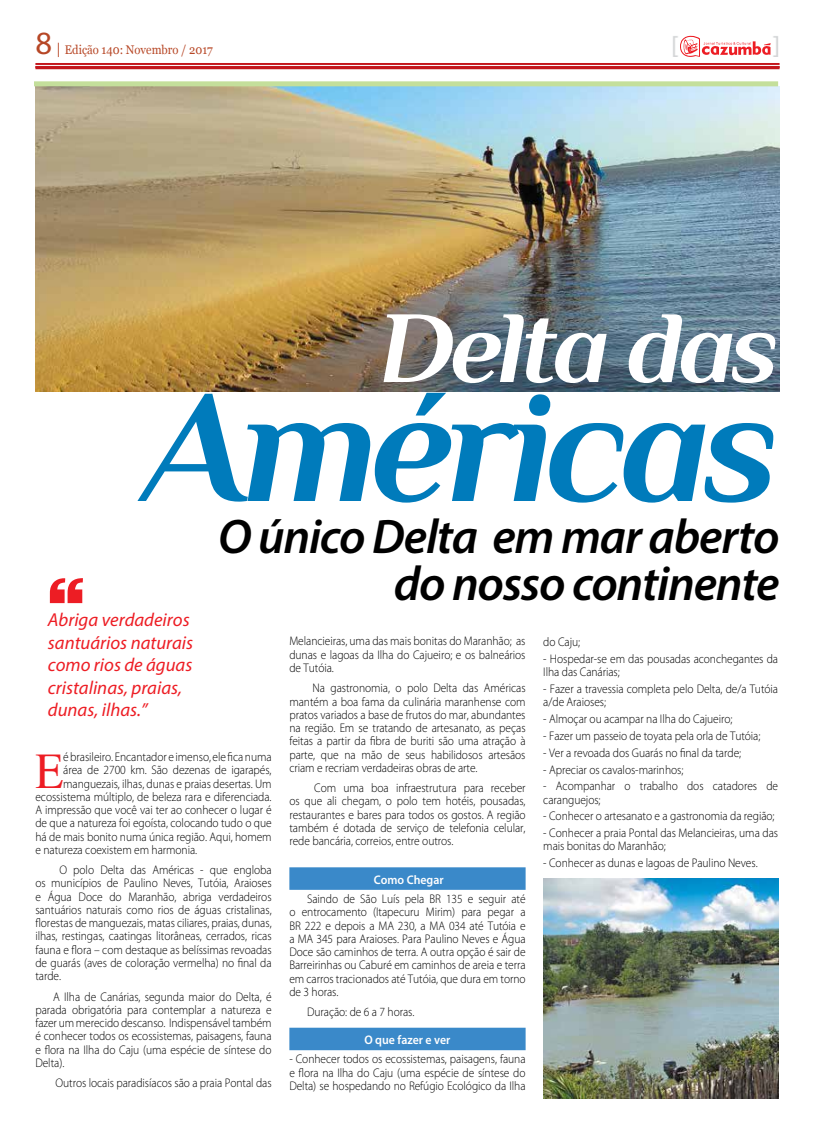
<style>
.page{position:relative;width:815px;height:1134px;background:#fff}
.page>*{position:absolute;margin:0;border:0;box-sizing:border-box;transform-origin:0 0}
.t1{font:italic 700 162.5px "Philosopher";letter-spacing:-.045em;color:#007bbb}
.t2{font:italic 700 102.5px "Philosopher";letter-spacing:-.045em;color:#fff}
.t3{font:51px "Times";color:#ed1d24;scale:.9 1}
.t4{font:italic 600 48.75px/47.5px "Myriad Pro";letter-spacing:-.025em;color:#000;text-align:right}
.t5{font:italic 18.75px/22.5px "Myriad Pro";color:#ed1d24}
.t6{font:300 12.5px/13.2px "Myriad Pro";letter-spacing:-.005em;color:#000;text-align:justify;scale:.92 1}
.t7{font:12.5px "Georgia";color:#b74726;scale:.9 1}
.t8{font:600 12.5px "Myriad Pro";color:#fff;scale:.95 1}
.s1{font-family:"Myriad";font-size:32.5px}
.s2{font-size:15px}
</style>
<div class="page">
<img style="left:673px;top:36px;width:105px;height:21px">
<hr style="left:35px;top:63px;width:745px;height:1px;background:#c4161c">
<hr style="left:35px;top:66px;width:745px;height:3px;background:#c4161c">
<div style="left:679px;top:35px;width:93px;height:22px;background:#fff"></div>
<svg style="left:680px;top:35px;width:91px;height:22px"></svg>
<img style="left:35px;top:86px;width:745px;height:305px">
<hr style="left:35px;top:64px;width:745px;height:1px;background:#c4161c">
<svg style="left:49px;top:578px;width:34px;height:26px"></svg>
<div style="left:34px;top:81px;width:744px;height:5px;background:#c4df9b"></div>
<img style="left:543px;top:879px;width:235px;height:219px">
<div style="left:289px;top:867px;width:237px;height:23px;background:#3a89c9"></div>
<div style="left:289px;top:1028px;width:237px;height:22px;background:#3a89c9"></div>
<p class="t7" style="left:35px;top:42px;width:199px"><span class="s1">8</span> <span class="s2">|</span> Edição 140: Novembro / 2017</p>
<h2 class="t2" style="left:379px;top:293px;width:402px">Delta das</h2>
<h1 class="t1" style="left:144px;top:361px;width:637px">Américas</h1>
<h3 class="t4" style="left:218px;top:511px;width:563px">O único Delta em mar aberto do nosso continente</h3>
<p class="t6" style="left:289px;top:634px;width:258px">Melancieiras, uma das mais bonitas do Maranhão; as dunas e lagoas da Ilha do Cajueiro; e os balneários de Tutóia.</p>
<p class="t6" style="left:289px;top:681px;width:258px;text-indent:23px">Na gastronomia, o polo Delta das Américas mantém a boa fama da culinária maranhense com pratos variados a base de frutos do mar, abundantes na região. Em se tratando de artesanato, as peças feitas a partir da fibra de buriti são uma atração à parte, que na mão de seus habilidosos artesãos criam e recriam verdadeiras obras de arte.</p>
<p class="t6" style="left:289px;top:781px;width:258px;text-indent:25px">Com uma boa infraestrutura para receber os que ali chegam, o polo tem hotéis, pousadas, restaurantes e bares para todos os gostos. A região também é dotada de serviço de telefonia celular, rede bancária, correios, entre outros.</p>
<p class="t8" style="left:374px;top:871px;width:75px">Como Chegar</p>
<p class="t6" style="left:289px;top:892px;width:258px;text-indent:18px">Saindo de São Luís pela BR 135 e seguir até o entrocamento (Itapecuru Mirim) para pegar a BR 222 e depois a MA 230, a MA 034 até Tutóia e a MA 345 para Araioses. Para Paulino Neves e Água Doce são caminhos de terra. A outra opção é sair de Barreirinhas ou Caburé em caminhos de areia e terra em carros tracionados até Tutóia, que dura em torno de 3 horas.</p>
<p class="t6" style="left:307px;top:1005px;width:118px">Duração: de 6 a 7 horas.</p>
<p class="t8" style="left:364px;top:1032px;width:92px">O que fazer e ver</p>
<p class="t6" style="left:289px;top:1052px;width:258px">- Conhecer todos os ecossistemas, paisagens, fauna e flora na Ilha do Caju (uma espécie de síntese do Delta) se hospedando no Refúgio Ecológico da Ilha</p>
<h3 class="t5" style="left:48px;top:608px;width:147px">Abriga verdadeiros santuários naturais como rios de águas cristalinas, praias, dunas, ilhas.”</h3>
<p class="t6" style="left:543px;top:635px;width:42px">do Caju;</p>
<p class="t6" style="left:543px;top:652px;width:257px">- Hospedar-se em das pousadas aconchegantes da<br>Ilha das Canárias;</p>
<p class="t6" style="left:543px;top:682px;width:257px">- Fazer a travessia completa pelo Delta, de/a Tutóia a/de Araioses;</p>
<p class="t6" style="left:543px;top:712px;width:207px">- Almoçar ou acampar na Ilha do Cajueiro;</p>
<p class="t6" style="left:543px;top:729px;width:238px">- Fazer um passeio de toyata pela orla de Tutóia;</p>
<p class="t6" style="left:543px;top:746px;width:217px">- Ver a revoada dos Guarás no final da tarde;</p>
<p class="t6" style="left:543px;top:763px;width:154px">- Apreciar os cavalos-marinhos;</p>
<p class="t6" style="left:543px;top:779px;width:257px">- Acompanhar o trabalho dos catadores de caranguejos;</p>
<p class="t6" style="left:543px;top:809px;width:253px">- Conhecer o artesanato e a gastronomia da região;</p>
<p class="t6" style="left:543px;top:826px;width:257px">- Conhecer a praia Pontal das Melancieiras, uma das mais bonitas do Maranhão;</p>
<p class="t6" style="left:543px;top:856px;width:235px">- Conhecer as dunas e lagoas de Paulino Neves.</p>
<h3 class="t3" style="left:35px;top:742px;width:33px">E</h3>
<p class="t6" style="left:63px;top:750px;width:228px">é brasileiro. Encantador e imenso, ele fica numa</p>
<p class="t6" style="left:63px;top:763px;width:228px">área de 2700 km. São dezenas de igarapés,</p>
<p class="t6" style="left:63px;top:777px;width:228px">manguezais, ilhas, dunas e praias desertas. Um</p>
<p class="t6" style="left:35px;top:790px;width:258px">ecossistema múltiplo, de beleza rara e diferenciada.</p>
<p class="t6" style="left:35px;top:803px;width:258px">A impressão que você vai ter ao conhecer o lugar é</p>
<p class="t6" style="left:35px;top:816px;width:258px">de que a natureza foi egoísta, colocando tudo o que</p>
<p class="t6" style="left:35px;top:830px;width:258px">há de mais bonito numa única região. Aqui, homem</p>
<p class="t6" style="left:35px;top:843px;width:177px">e natureza coexistem em harmonia.</p>
<p class="t6" style="left:35px;top:863px;width:258px;text-indent:24px">O polo Delta das Américas - que engloba os municípios de Paulino Neves, Tutóia, Araioses e Água Doce do Maranhão, abriga verdadeiros santuários naturais como rios de águas cristalinas, florestas de manguezais, matas ciliares, praias, dunas, ilhas, restingas, caatingas litorâneas, cerrados, ricas fauna e flora – com destaque as belíssimas revoadas de guarás (aves de coloração vermelha) no final da tarde.</p>
<p class="t6" style="left:35px;top:990px;width:258px;text-indent:18px">A Ilha de Canárias, segunda maior do Delta, é parada obrigatória para contemplar a natureza e fazer um merecido descanso. Indispensável também é conhecer todos os ecossistemas, paisagens, fauna e flora na Ilha do Caju (uma espécie de síntese do Delta).</p>
<p class="t6" style="left:56px;top:1076px;width:236px">Outros locais paradisíacos são a praia Pontal das</p>
</div>
